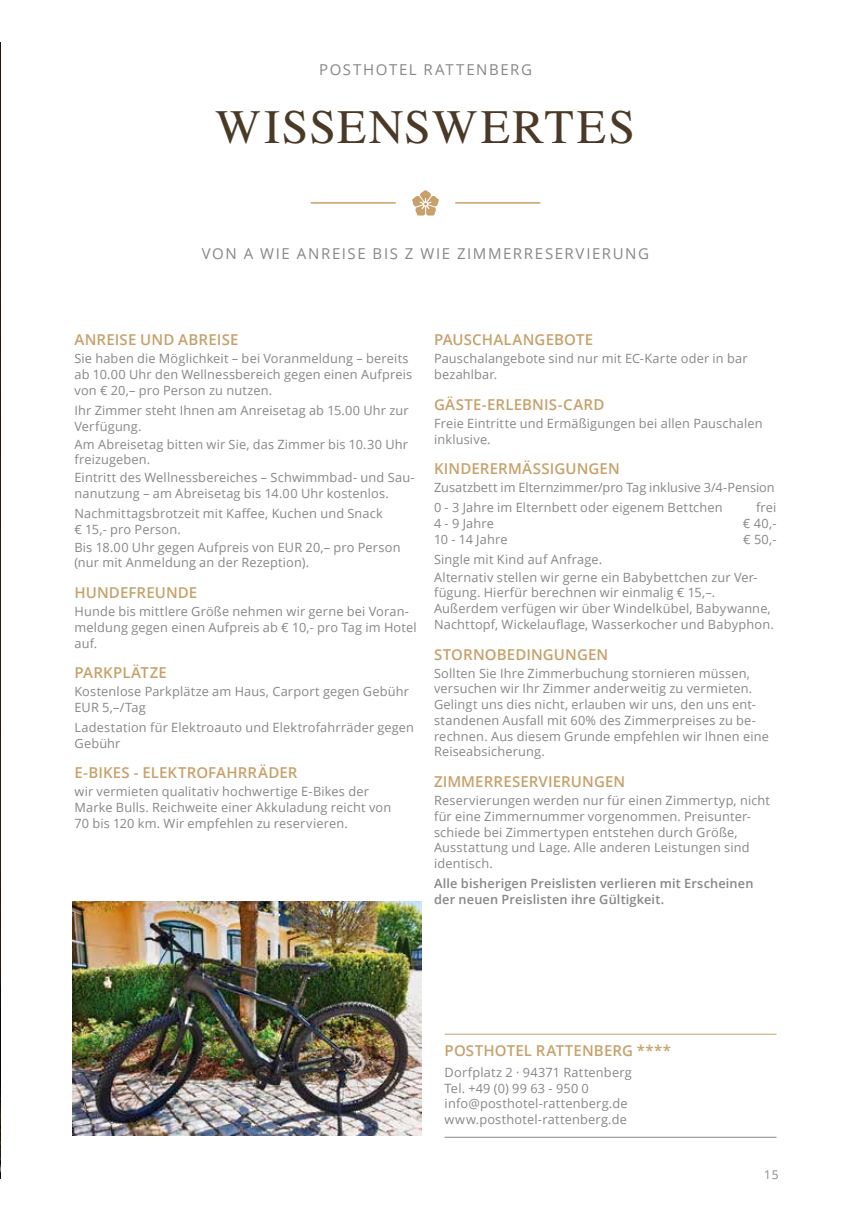
<style>
.page{position:relative;width:851px;height:1221px;background:#fff}
.page>*{position:absolute;margin:0;border:0;box-sizing:border-box;transform-origin:0 0}
.t1{font:48px "STIX General";letter-spacing:.04em;color:#493926}
.t2{font:600 15px "Open Sans";letter-spacing:.005em;color:#c7a16c}
.t3{font:15px "Open Sans";letter-spacing:.105em;color:#868786}
.t4{font:12.75px/15.8px "Open Sans";letter-spacing:.015em;color:#868786}
.t5{font:600 12.75px/15.8px "Open Sans";letter-spacing:.015em;color:#868786}
.t6{font:12px "Open Sans";color:#868786}
</style>
<div class="page">
<hr style="left:444px;top:1033px;width:332px;height:1px;background:#c7a16c">
<hr style="left:444px;top:1136px;width:332px;height:1px;background:#868786">
<svg style="left:412px;top:190px;width:27px;height:26px"></svg>
<hr style="left:455px;top:202px;width:85px;height:2px;background:#c7a16c">
<hr style="left:310px;top:202px;width:85px;height:2px;background:#c7a16c">
<img style="left:0;top:43px;width:1px;height:1135px">
<img style="left:72px;top:901px;width:349px;height:234px">
<p class="t3" style="left:319px;top:60px;width:214px">POSTHOTEL RATTENBERG</p>
<h1 class="t1" style="left:215px;top:94px;width:421px">WISSENSWERTES</h1>
<p class="t3" style="left:202px;top:243px;width:448px">VON A WIE ANREISE BIS Z WIE ZIMMERRESERVIERUNG</p>
<p class="t2" style="left:74px;top:330px;width:165px">ANREISE UND ABREISE</p>
<p class="t4" style="left:74px;top:350px;width:339px">Sie haben die Möglichkeit – bei Voranmeldung – bereits ab 10.00 Uhr den Wellnessbereich gegen einen Aufpreis von € 20,– pro Person zu nutzen.</p>
<p class="t4" style="left:74px;top:402px;width:335px">Ihr Zimmer steht Ihnen am Anreisetag ab 15.00 Uhr zur<br>Verfügung.</p>
<p class="t4" style="left:74px;top:435px;width:335px">Am Abreisetag bitten wir Sie, das Zimmer bis 10.30 Uhr freizugeben.</p>
<p class="t4" style="left:74px;top:469px;width:341px">Eintritt des Wellnessbereiches – Schwimmbad- und Sau&shy;nanutzung – am Abreisetag bis 14.00 Uhr kostenlos.</p>
<p class="t4" style="left:74px;top:505px;width:310px">Nachmittagsbrotzeit mit Kaffee, Kuchen und Snack € 15,- pro Person.</p>
<p class="t4" style="left:74px;top:538px;width:327px">Bis 18.00 Uhr gegen Aufpreis von EUR 20,– pro Person (nur mit Anmeldung an der Rezeption).</p>
<p class="t2" style="left:74px;top:582px;width:124px">HUNDEFREUNDE</p>
<p class="t4" style="left:74px;top:603px;width:343px">Hunde bis mittlere Größe nehmen wir gerne bei Voran&shy;meldung gegen einen Aufpreis ab € 10,- pro Tag im Hotel auf.</p>
<p class="t2" style="left:74px;top:662px;width:94px">PARKPLÄTZE</p>
<p class="t4" style="left:74px;top:683px;width:336px">Kostenlose Parkplätze am Haus, Carport gegen Gebühr<br>EUR 5,–/Tag</p>
<p class="t4" style="left:74px;top:719px;width:341px">Ladestation für Elektroauto und Elektrofahrräder gegen<br>Gebühr</p>
<p class="t2" style="left:74px;top:762px;width:224px">E-BIKES - ELEKTROFAHRRÄDER</p>
<p class="t4" style="left:74px;top:783px;width:318px">wir vermieten qualitativ hochwertige E-Bikes der<br>Marke Bulls. Reichweite einer Akkuladung reicht von<br>70 bis 120 km. Wir empfehlen zu reservieren.</p>
<p class="t2" style="left:434px;top:330px;width:160px">PAUSCHALANGEBOTE</p>
<p class="t4" style="left:434px;top:350px;width:315px">Pauschalangebote sind nur mit EC-Karte oder in bar bezahlbar.</p>
<p class="t2" style="left:434px;top:394px;width:172px">GÄSTE-ERLEBNIS-CARD</p>
<p class="t4" style="left:434px;top:415px;width:330px">Freie Eintritte und Ermäßigungen bei allen Pauschalen inklusive.</p>
<p class="t2" style="left:434px;top:458px;width:187px">KINDERERMÄSSIGUNGEN</p>
<p class="t4" style="left:434px;top:477px;width:342px;line-height:20px">Zusatzbett im Elternzimmer/pro Tag inklusive 3/4-Pension<br>0 - 3 Jahre im Elternbett oder eigenem Bettchen</p>
<p class="t4" style="left:755px;top:499px;width:22px">frei</p>
<p class="t4" style="left:434px;top:515px;width:61px">4 - 9 Jahre</p>
<p class="t4" style="left:742px;top:515px;width:35px">€ 40,-</p>
<p class="t4" style="left:434px;top:531px;width:75px">10 - 14 Jahre</p>
<p class="t4" style="left:743px;top:531px;width:35px">€ 50,-</p>
<p class="t4" style="left:434px;top:550px;width:325px;line-height:17.9px">Single mit Kind auf Anfrage.<br>Alternativ stellen wir gerne ein Babybettchen zur Ver-</p>
<p class="t4" style="left:434px;top:584px;width:341px">fügung. Hierfür berechnen wir einmalig € 15,–.<br>Außerdem verfügen wir über Windelkübel, Babywanne,<br>Nachttopf, Wickelauflage, Wasserkocher und Babyphon.</p>
<p class="t2" style="left:434px;top:644px;width:176px">STORNOBEDINGUNGEN</p>
<p class="t4" style="left:434px;top:664px;width:336px">Sollten Sie Ihre Zimmerbuchung stornieren müssen, versuchen wir Ihr Zimmer anderweitig zu vermieten.<br>Gelingt uns dies nicht, erlauben wir uns, den uns ent&shy;standenen Ausfall mit 60% des Zimmerpreises zu be&shy;rechnen. Aus diesem Grunde empfehlen wir Ihnen eine Reiseabsicherung.</p>
<p class="t2" style="left:434px;top:771px;width:193px">ZIMMERRESERVIERUNGEN</p>
<p class="t4" style="left:434px;top:792px;width:337px">Reservierungen werden nur für einen Zimmertyp, nicht für eine Zimmernummer vorgenommen. Preisunter&shy;schiede bei Zimmertypen entstehen durch Größe, Ausstattung und Lage. Alle anderen Leistungen sind identisch.</p>
<p class="t5" style="left:434px;top:875px;width:321px">Alle bisherigen Preislisten verlieren mit Erscheinen der neuen Preislisten ihre Gültigkeit.</p>
<p class="t2" style="left:444px;top:1040px;width:228px">POSTHOTEL RATTENBERG ****</p>
<p class="t4" style="left:444px;top:1063px;width:189px">Dorfplatz 2 · 94371 Rattenberg<br>Tel. +49 (0) 99 63 - 950 0 info@posthotel-rattenberg.de www.posthotel-rattenberg.de</p>
<p class="t6" style="left:764px;top:1166px;width:16px">15</p>
</div>
